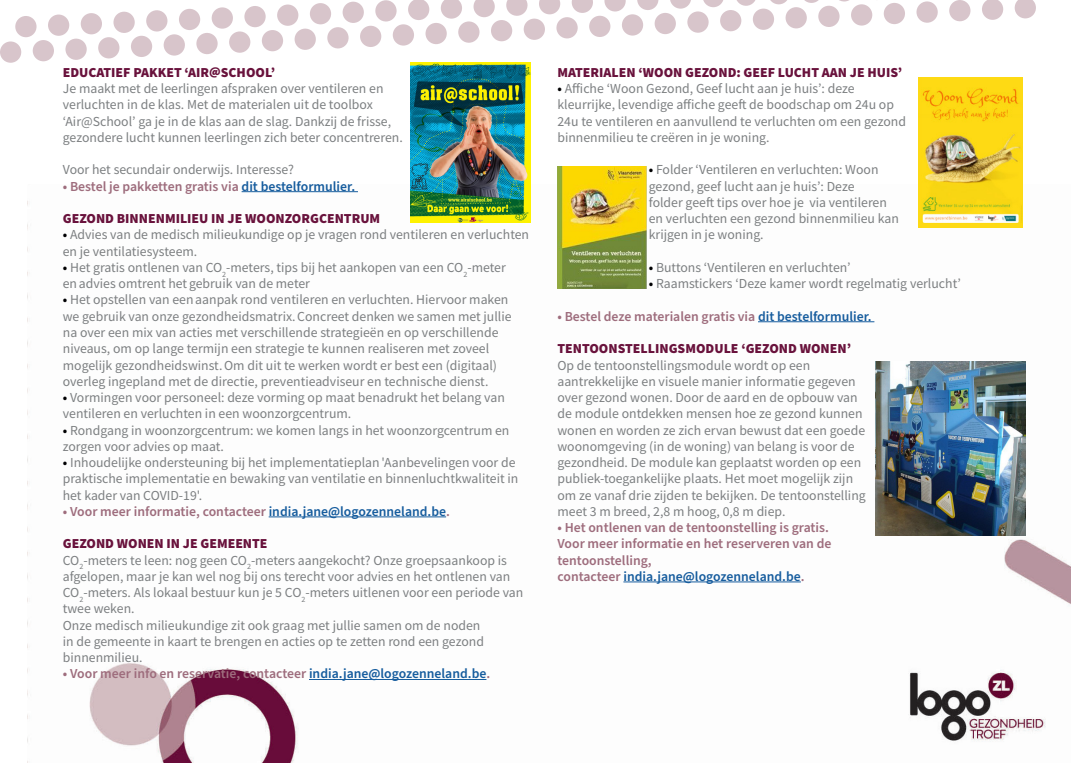
<style>
.page{position:relative;width:1088px;height:780px;background:#fff}
.page>*{position:absolute;margin:0;border:0;box-sizing:border-box;transform-origin:0 0}
.t1{font:13.75px/16.2px "Source Sans Pro";color:#7c7f81}
.t2{font:600 13.75px/16.2px "Source Sans Pro";color:#9e6d7d}
.t3{font:900 13.75px "Source Sans Pro";color:#69123c}
.t4{font:600 13.75px "Source Sans Pro";color:#175d9e}
.s1{color:#175d9e}
.s2{font-weight:600;color:#000002}
.s3{color:#9e6d7d}
</style>
<div class="page">
<img style="left:89px;top:184px;width:981px;height:578px">
<hr style="left:758px;top:321px;width:116px;height:1px;background:#175d9e">
<hr style="left:623px;top:581px;width:178px;height:1px;background:#175d9e">
<hr style="left:242px;top:191px;width:116px;height:1px;background:#175d9e">
<hr style="left:269px;top:516px;width:177px;height:1px;background:#175d9e">
<hr style="left:309px;top:679px;width:177px;height:1px;background:#175d9e">
<svg style="left:785px;top:7px;width:22px;height:22px"></svg>
<svg style="left:752px;top:8px;width:22px;height:22px"></svg>
<div style="left:720px;top:10px;width:21px;height:22px;background:#d8c5cb;border-radius:50%"></div>
<svg style="left:687px;top:11px;width:22px;height:22px"></svg>
<div style="left:654px;top:13px;width:22px;height:21px;background:#d8c5cb;border-radius:50%"></div>
<div style="left:622px;top:14px;width:21px;height:22px;background:#d8c5cb;border-radius:50%"></div>
<svg style="left:589px;top:15px;width:22px;height:22px"></svg>
<svg style="left:556px;top:17px;width:22px;height:22px"></svg>
<div style="left:262px;top:30px;width:21px;height:22px;background:#d8c5cb;border-radius:50%"></div>
<svg style="left:229px;top:31px;width:22px;height:22px"></svg>
<div style="left:196px;top:33px;width:22px;height:21px;background:#d8c5cb;border-radius:50%"></div>
<svg style="left:163px;top:34px;width:22px;height:22px"></svg>
<div style="left:131px;top:35px;width:21px;height:22px;background:#d8c5cb;border-radius:50%"></div>
<svg style="left:98px;top:37px;width:22px;height:22px"></svg>
<svg style="left:65px;top:38px;width:22px;height:22px"></svg>
<svg style="left:32px;top:40px;width:22px;height:22px"></svg>
<svg style="left:1014px;top:0;width:22px;height:19px"></svg>
<svg style="left:982px;top:0;width:21px;height:20px"></svg>
<svg style="left:949px;top:0;width:22px;height:22px"></svg>
<svg style="left:916px;top:1px;width:22px;height:22px"></svg>
<div style="left:883px;top:3px;width:22px;height:21px;background:#d8c5cb;border-radius:50%"></div>
<div style="left:851px;top:4px;width:21px;height:22px;background:#d8c5cb;border-radius:50%"></div>
<svg style="left:818px;top:5px;width:22px;height:22px"></svg>
<svg style="left:523px;top:18px;width:22px;height:22px"></svg>
<div style="left:491px;top:20px;width:21px;height:22px;background:#d8c5cb;border-radius:50%"></div>
<svg style="left:458px;top:21px;width:22px;height:22px"></svg>
<div style="left:425px;top:23px;width:22px;height:21px;background:#d8c5cb;border-radius:50%"></div>
<svg style="left:392px;top:24px;width:22px;height:22px"></svg>
<div style="left:360px;top:25px;width:21px;height:22px;background:#d8c5cb;border-radius:50%"></div>
<svg style="left:327px;top:27px;width:22px;height:22px"></svg>
<svg style="left:294px;top:28px;width:22px;height:22px"></svg>
<svg style="left:0;top:41px;width:22px;height:22px"></svg>
<svg style="left:804px;top:0;width:15px;height:3px"></svg>
<svg style="left:770px;top:0;width:17px;height:5px"></svg>
<svg style="left:736px;top:0;width:20px;height:6px"></svg>
<svg style="left:703px;top:0;width:20px;height:7px"></svg>
<svg style="left:670px;top:0;width:21px;height:9px"></svg>
<svg style="left:637px;top:0;width:22px;height:10px"></svg>
<svg style="left:604px;top:0;width:22px;height:12px"></svg>
<svg style="left:571px;top:0;width:22px;height:13px"></svg>
<svg style="left:277px;top:4px;width:22px;height:22px"></svg>
<div style="left:244px;top:6px;width:22px;height:21px;background:#d8c5cb;border-radius:50%"></div>
<svg style="left:211px;top:7px;width:22px;height:22px"></svg>
<div style="left:179px;top:9px;width:21px;height:21px;background:#d8c5cb;border-radius:50%"></div>
<svg style="left:146px;top:10px;width:22px;height:22px"></svg>
<svg style="left:113px;top:11px;width:22px;height:22px"></svg>
<svg style="left:80px;top:13px;width:22px;height:22px"></svg>
<svg style="left:48px;top:14px;width:22px;height:22px"></svg>
<svg style="left:839px;top:0;width:10px;height:2px"></svg>
<svg style="left:539px;top:0;width:21px;height:15px"></svg>
<svg style="left:506px;top:0;width:22px;height:16px"></svg>
<svg style="left:473px;top:0;width:22px;height:17px"></svg>
<svg style="left:440px;top:0;width:22px;height:19px"></svg>
<svg style="left:408px;top:0;width:21px;height:20px"></svg>
<svg style="left:375px;top:0;width:22px;height:22px"></svg>
<svg style="left:342px;top:1px;width:22px;height:22px"></svg>
<div style="left:310px;top:3px;width:21px;height:22px;background:#d8c5cb;border-radius:50%"></div>
<div style="left:15px;top:16px;width:22px;height:21px;background:#d8c5cb;border-radius:50%"></div>
<img style="left:410px;top:63px;width:121px;height:159px">
<img style="left:918px;top:78px;width:105px;height:150px">
<img style="left:557px;top:166px;width:89px;height:123px">
<img style="left:875px;top:361px;width:150px;height:174px">
<p class="t3" style="left:63px;top:63px;width:214px">EDUCATIEF PAKKET ‘AIR@SCHOOL’</p>
<p class="t1" style="left:63px;top:80px;width:341px">Je maakt met de leerlingen afspraken over ventileren en verluchten in de klas. Met de materialen uit de toolbox ‘Air@School’ ga je in de klas aan de slag. Dankzij de frisse, gezondere lucht kunnen leerlingen zich beter concentreren.</p>
<p class="t1" style="left:63px;top:162px;width:233px">Voor het secundair onderwijs. Interesse?</p>
<p class="t2" style="left:63px;top:178px;width:294px">• Bestel je pakketten gratis via <span class="s1">dit bestelformulier.</span></p>
<p class="t3" style="left:63px;top:209px;width:319px">GEZOND BINNENMILIEU IN JE WOONZORGCENTRUM</p>
<p class="t1" style="left:63px;top:227px;width:468px"><span class="s2">•</span> Advies van de medisch milieukundige op je vragen rond ventileren en verluchten en je ventilatiesysteem.</p>
<p class="t1" style="left:63px;top:259px;width:444px"><span class="s2">•</span> Het gratis ontlenen van CO<sub>2</sub>-meters, tips bij het aankopen van een CO<sub>2</sub>-meter en advies omtrent het gebruik van de meter</p>
<p class="t1" style="left:63px;top:292px;width:450px"><span class="s2">•</span> Het opstellen van een aanpak rond ventileren en verluchten. Hiervoor maken we gebruik van onze gezondheidsmatrix. Concreet denken we samen met jullie na over een mix van acties met verschillende strategieën en op verschillende niveaus, om op lange termijn een strategie te kunnen realiseren met zoveel mogelijk gezondheidswinst. Om dit uit te werken wordt er best een (digitaal) overleg ingepland met de directie, preventieadviseur en technische dienst.</p>
<p class="t1" style="left:63px;top:389px;width:443px"><span class="s2">•</span> Vormingen voor personeel: deze vorming op maat benadrukt het belang van ventileren en verluchten in een woonzorgcentrum.</p>
<p class="t1" style="left:63px;top:422px;width:448px"><span class="s2">•</span> Rondgang in woonzorgcentrum: we komen langs in het woonzorgcentrum en zorgen voor advies op maat.</p>
<p class="t1" style="left:63px;top:454px;width:457px"><span class="s2">•</span> Inhoudelijke ondersteuning bij het implementatieplan 'Aanbevelingen voor de praktische implementatie en bewaking van ventilatie en binnenluchtkwaliteit in het kader van COVID-19'.</p>
<p class="t2" style="left:63px;top:503px;width:389px">• Voor meer informatie, contacteer <span class="s1">india.jane@logozenneland.be</span>.</p>
<p class="t3" style="left:63px;top:534px;width:206px">GEZOND WONEN IN JE GEMEENTE</p>
<p class="t1" style="left:63px;top:552px;width:462px">CO<sub>2</sub>-meters te leen: nog geen CO<sub>2</sub>-meters aangekocht? Onze groepsaankoop is afgelopen, maar je kan wel nog bij ons terecht voor advies en het ontlenen van CO<sub>2</sub>-meters. Als lokaal bestuur kun je 5 CO<sub>2</sub>-meters uitlenen voor een periode van twee weken.</p>
<p class="t1" style="left:63px;top:617px;width:423px">Onze medisch milieukundige zit ook graag met jullie samen om de noden in de gemeente in kaart te brengen en acties op te zetten rond een gezond binnenmilieu.</p>
<p class="t2" style="left:63px;top:666px;width:429px">• Voor meer info en reservatie, contacteer <span class="s1">india.jane@logozenneland.be</span>.</p>
<p class="t3" style="left:557px;top:63px;width:346px">MATERIALEN ‘WOON GEZOND: GEEF LUCHT AAN JE HUIS’</p>
<p class="t1" style="left:557px;top:80px;width:350px"><span class="s2">•</span> Affiche ‘Woon Gezond, Geef lucht aan je huis’: deze kleurrijke, levendige affiche geeft de boodschap om 24u op 24u te ventileren en aanvullend te verluchten om een gezond binnenmilieu te creëren in je woning.</p>
<p class="t1" style="left:649px;top:162px;width:231px"><span class="s2">•</span> Folder ‘Ventileren en verluchten: Woon</p>
<p class="t1" style="left:649px;top:178px;width:207px">gezond, geef lucht aan je huis’: Deze</p>
<p class="t1" style="left:649px;top:194px;width:240px">folder geeft tips over hoe je via ventileren</p>
<p class="t1" style="left:649px;top:210px;width:252px">en verluchten een gezond binnenmilieu kan</p>
<p class="t1" style="left:649px;top:227px;width:116px">krijgen in je woning.</p>
<p class="t1" style="left:649px;top:259px;width:203px"><span class="s2">•</span> Buttons ‘Ventileren en verluchten’</p>
<p class="t1" style="left:649px;top:275px;width:313px"><span class="s2">•</span> Raamstickers ‘Deze kamer wordt regelmatig verlucht’</p>
<p class="t2" style="left:557px;top:308px;width:316px">• Bestel deze materialen gratis via <span class="s1">dit bestelformulier.</span></p>
<p class="t3" style="left:557px;top:339px;width:295px">TENTOONSTELLINGSMODULE ‘GEZOND WONEN’</p>
<p class="t1" style="left:557px;top:357px;width:310px">Op de tentoonstellingsmodule wordt op een aantrekkelijke en visuele manier informatie gegeven over gezond wonen. Door de aard en de opbouw van de module ontdekken mensen hoe ze gezond kunnen wonen en worden ze zich ervan bewust dat een goede woonomgeving (in de woning) van belang is voor de gezondheid. De module kan geplaatst worden op een publiek-toegankelijke plaats. Het moet mogelijk zijn om ze vanaf drie zijden te bekijken. De tentoonstelling meet 3 m breed, 2,8 m hoog, 0,8 m diep.</p>
<p class="t2" style="left:557px;top:520px;width:275px">• Het ontlenen van de tentoonstelling is gratis.<br>Voor meer informatie en het reserveren van de tentoonstelling,</p>
<p class="t4" style="left:557px;top:567px;width:249px"><span class="s3">contacteer</span> india.jane@logozenneland.be<span class="s3">.</span></p>
</div>
